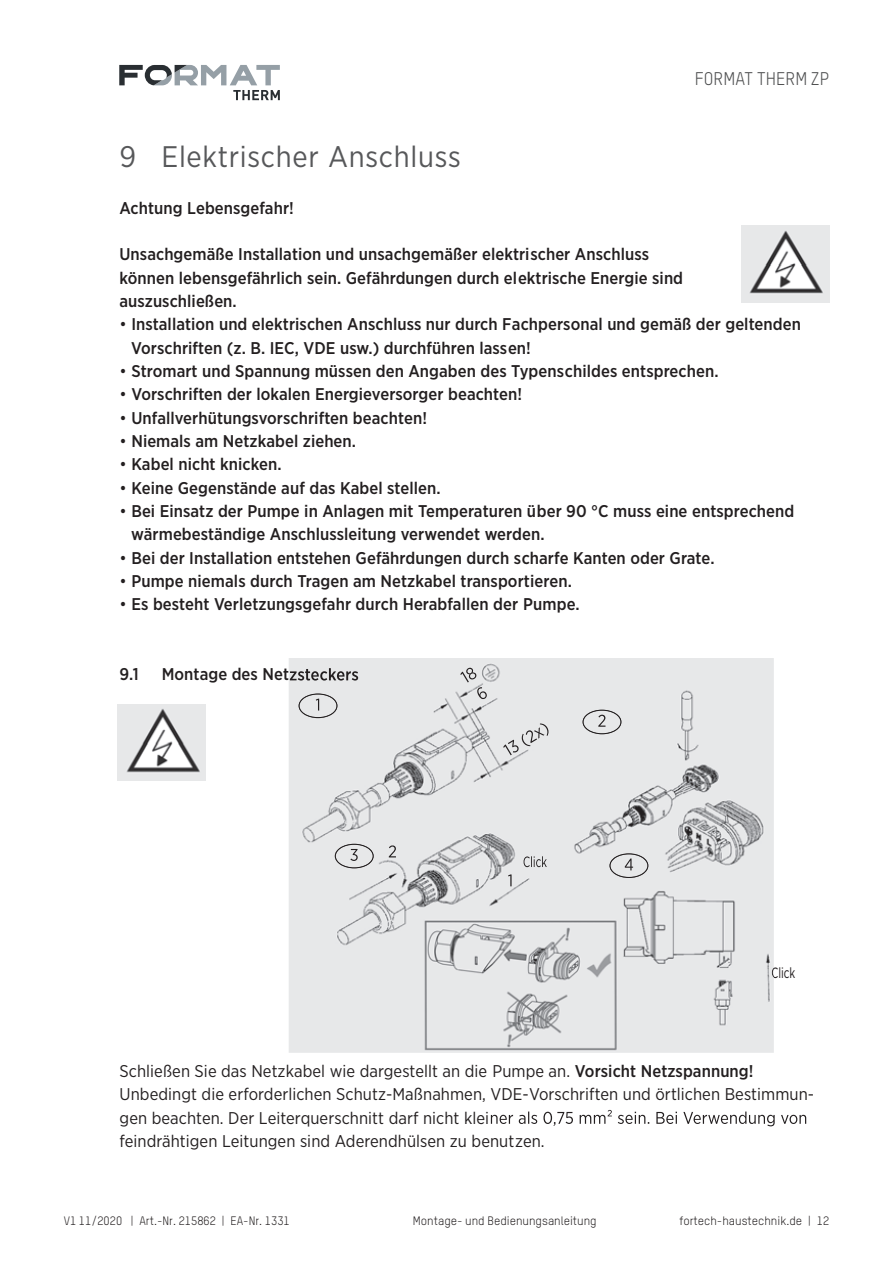
<style>
.page{position:relative;width:893px;height:1263px;background:#fff}
.page>*{position:absolute;margin:0;border:0;box-sizing:border-box;transform-origin:0 0}
.t1{font:29.7px "Gotham Narrow";letter-spacing:.025em;color:#57585a}
.t2{font:18px "TSTARPRO";letter-spacing:.005em;color:#4b4c4d}
.t3{font:500 16.95px/23.4px "Gotham Narrow";letter-spacing:.005em;color:#231f20}
.t4{font:16.95px/23.4px "Gotham Narrow";letter-spacing:.005em;color:#231f20}
.t5{font:14.85px "Gotham Narrow";color:#231f20;scale:.8 1}
.t6{font:12px "TSTARPRO";color:#231f20}
.s1{font-weight:400}
.s2{font-weight:500}
</style>
<div class="page">
<svg style="left:491px;top:1110px;width:315px;height:16px"></svg>
<img style="left:741px;top:226px;width:88px;height:76px">
<img style="left:117px;top:704px;width:88px;height:77px">
<img style="left:289px;top:658px;width:485px;height:395px">
<img style="left:290px;top:668px;width:68px;height:12px">
<img style="left:460px;top:668px;width:17px;height:14px">
<svg style="left:477px;top:687px;width:10px;height:12px"></svg>
<img style="left:503px;top:723px;width:46px;height:32px">
<svg style="left:389px;top:845px;width:7px;height:12px"></svg>
<svg style="left:508px;top:874px;width:4px;height:12px"></svg>
<svg style="left:298px;top:693px;width:1px;height:25px"></svg>
<img style="left:524px;top:856px;width:23px;height:11px">
<svg style="left:772px;top:968px;width:2px;height:9px"></svg>
<img style="left:299px;top:693px;width:38px;height:1px">
<img style="left:299px;top:694px;width:38px;height:24px">
<img style="left:582px;top:710px;width:1px;height:24px">
<img style="left:583px;top:710px;width:38px;height:24px">
<img style="left:373px;top:844px;width:1px;height:24px">
<img style="left:335px;top:844px;width:38px;height:24px">
<img style="left:609px;top:853px;width:39px;height:25px">
<img style="left:610px;top:854px;width:38px;height:23px">
<svg style="left:119px;top:65px;width:161px;height:35px"></svg>
<p class="t2" style="left:695px;top:68px;width:136px">FORMAT THERM ZP</p>
<p class="t1" style="left:119px;top:138px;width:343px">9 Elektrischer Anschluss</p>
<p class="t3" style="left:119px;top:196px;width:176px">Achtung Lebensgefahr!</p>
<p class="t3" style="left:119px;top:242px;width:565px">Unsachgemäße Installation und unsachgemäßer elektrischer Anschluss können lebensgefährlich sein. Gefährdungen durch elektrische Energie sind auszuschließen.</p>
<p class="t3" style="left:131px;top:312px;width:671px;text-indent:-12px"><span class="s1">•</span> Installation und elektrischen Anschluss nur durch Fachpersonal und gemäß der geltenden<br>Vorschriften (z. B. IEC, VDE usw.) durchführen lassen!</p>
<p class="t3" style="left:119px;top:359px;width:601px"><span class="s1">•</span> Stromart und Spannung müssen den Angaben des Typenschildes entsprechen.</p>
<p class="t3" style="left:119px;top:382px;width:404px"><span class="s1">•</span> Vorschriften der lokalen Energieversorger beachten!</p>
<p class="t3" style="left:120px;top:406px;width:309px"><span class="s1">•</span> Unfallverhütungsvorschriften beachten!</p>
<p class="t3" style="left:120px;top:429px;width:238px"><span class="s1">•</span> Niemals am Netzkabel ziehen.</p>
<p class="t3" style="left:120px;top:452px;width:164px"><span class="s1">•</span> Kabel nicht knicken.</p>
<p class="t3" style="left:120px;top:476px;width:323px"><span class="s1">•</span> Keine Gegenstände auf das Kabel stellen.</p>
<p class="t3" style="left:131px;top:499px;width:665px;text-indent:-12px"><span class="s1">•</span> Bei Einsatz der Pumpe in Anlagen mit Temperaturen über 90 °C muss eine entsprechend wärmebeständige Anschlussleitung verwendet werden.</p>
<p class="t3" style="left:120px;top:546px;width:596px"><span class="s1">•</span> Bei der Installation entstehen Gefährdungen durch scharfe Kanten oder Grate.</p>
<p class="t3" style="left:120px;top:569px;width:454px"><span class="s1">•</span> Pumpe niemals durch Tragen am Netzkabel transportieren.</p>
<p class="t3" style="left:120px;top:592px;width:462px"><span class="s1">•</span> Es besteht Verletzungsgefahr durch Herabfallen der Pumpe.</p>
<p class="t3" style="left:120px;top:662px;width:21px">9.1</p>
<p class="t5" style="left:771px;top:963px;width:32px">Click</p>
<p class="t4" style="left:119px;top:1059px;width:696px">Schließen Sie das Netzkabel wie dargestellt an die Pumpe an. <span class="s2">Vorsicht Netzspannung!<br></span>Unbedingt die erforderlichen Schutz-Maßnahmen, VDE-Vorschriften und örtlichen Bestimmun&shy;gen beachten. Der Leiterquerschnitt darf nicht klei<br>feindrähtigen Leitungen sind Aderendhülsen zu benutzen.</p>
<p class="t6" style="left:64px;top:1213px;width:227px">V1 11/2020 | Art.-Nr. 215862 | EA-Nr. 1331</p>
<p class="t6" style="left:413px;top:1213px;width:185px">Montage- und Bedienungsanleitung</p>
<p class="t6" style="left:679px;top:1213px;width:151px">fortech-haustechnik.de | 12</p>
</div>
